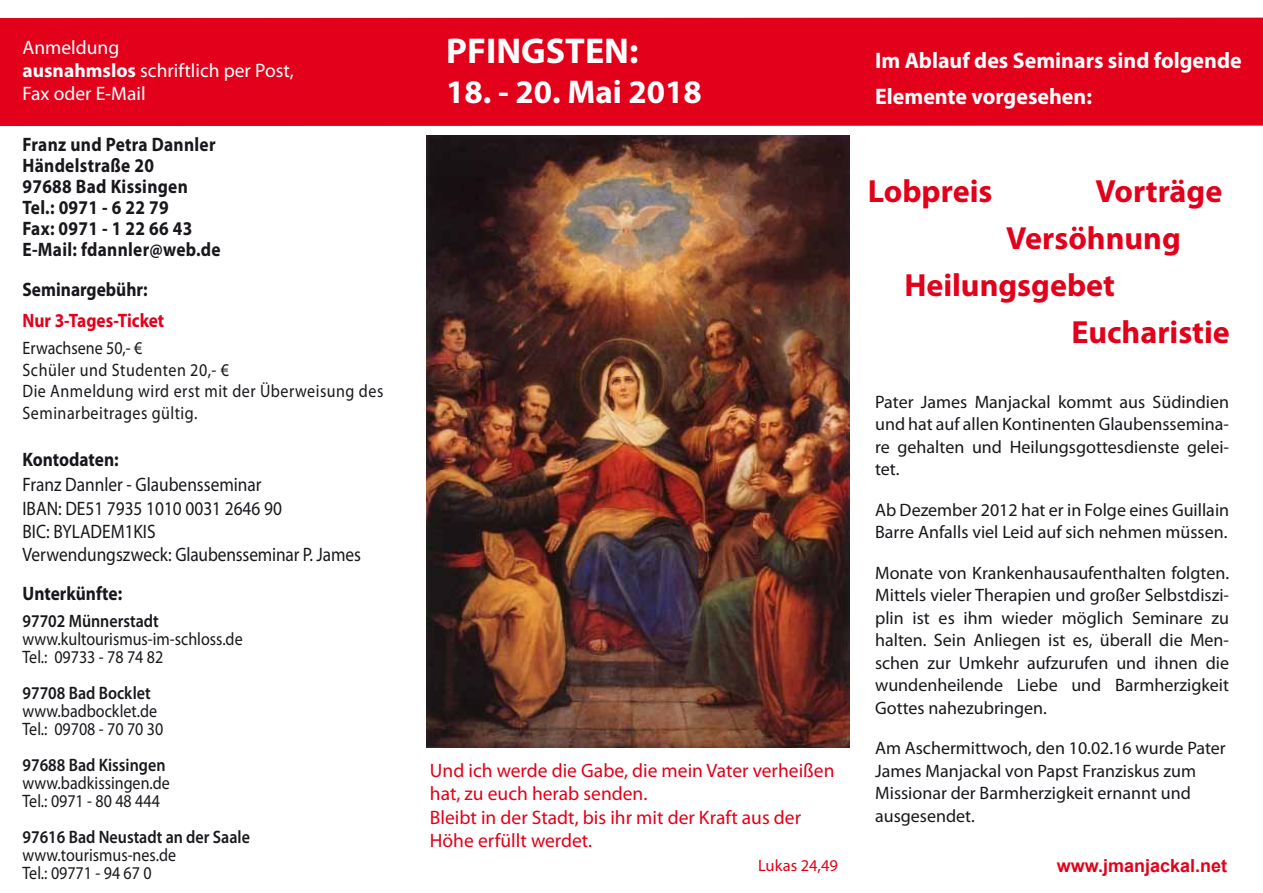
<style>
.page{position:relative;width:1263px;height:893px;background:#fff}
.page>*{position:absolute;margin:0;border:0;box-sizing:border-box;transform-origin:0 0}
.t1{font:700 36px "Myriad Pro";color:#fff}
.t2{font:700 33px "Myriad Pro";color:#fff}
.t3{font:700 32.1px "Myriad Pro";color:#e2001a}
.t4{font:700 22.5px/36px "Myriad Pro";color:#fff}
.t5{font:700 19.5px/21px "Myriad Pro";letter-spacing:.015em;color:#1a171c;scale:.89 1}
.t6{font:19.5px/23.4px "Myriad Pro";color:#e2001a}
.t7{font:19.5px/23.4px "Myriad Pro";color:#1a171c;scale:.89 1}
.t8{font:19.5px/23.4px "Myriad Pro";color:#fff}
.t9{font:700 19.5px "Myriad Pro";color:#e2001a;scale:.89 1}
.t10{font:700 19.5px "Myriad Pro";letter-spacing:-.005em;color:#1a171c;scale:.89 1}
.t11{font:18px/22.5px "Myriad Pro";color:#1a171c;text-align:justify}
.t12{font:18px/18px "Myriad Pro";color:#1a171c;scale:.89 1}
.t13{font:18px/21.6px "Myriad Pro";letter-spacing:.03em;color:#1a171c;scale:.89 1}
.t14{font:600 18px "Myriad Pro";color:#1a171c;scale:.89 1}
.t15{font:700 18px "Arial";color:#e2001a}
.t16{font:16.5px "Myriad Pro";color:#e2001a}
.s1{font-weight:700}
</style>
<div class="page">
<div style="left:0;top:18px;width:1263px;height:108px;background:#e2001a"></div>
<img style="left:426px;top:136px;width:424px;height:612px">
<p class="t8" style="left:22px;top:35px;width:273px">Anmeldung<br><span class="s1">ausnahmslos</span> schriftlich per Post,<br>Fax oder E-Mail</p>
<p class="t5" style="left:22px;top:133px;width:224px">Franz und Petra Dannler<br>Händelstraße 20<br>97688 Bad Kissingen<br>Tel.: 0971 - 6 22 79<br>Fax: 0971 - 1 22 66 43<br>E-Mail: fdannler@web.de</p>
<p class="t5" style="left:22px;top:278px;width:142px">Seminargebühr:</p>
<p class="t9" style="left:22px;top:308px;width:161px">Nur 3-Tages-Ticket</p>
<p class="t13" style="left:22px;top:337px;width:407px">Erwachsene 50,- €<br>Schüler und Studenten 20,- €<br>Die Anmeldung wird erst mit der Überweisung des<br>Seminarbeitrages gültig.</p>
<p class="t10" style="left:22px;top:446px;width:110px">Kontodaten:</p>
<p class="t7" style="left:22px;top:473px;width:382px">Franz Dannler - Glaubensseminar<br>IBAN: DE51 7935 1010 0031 2646 90<br>BIC: BYLADEM1KIS<br>Verwendungszweck: Glaubensseminar P. James</p>
<p class="t5" style="left:22px;top:583px;width:114px">Unterkünfte:</p>
<p class="t14" style="left:22px;top:610px;width:155px">97702 Münnerstadt</p>
<p class="t12" style="left:22px;top:630px;width:249px">www.kultourismus-im-schloss.de<br>Tel.: 09733 - 78 74 82</p>
<p class="t14" style="left:22px;top:682px;width:146px">97708 Bad Bocklet</p>
<p class="t12" style="left:22px;top:702px;width:160px">www.badbocklet.de<br>Tel.: 09708 - 70 70 30</p>
<p class="t14" style="left:22px;top:754px;width:162px">97688 Bad Kissingen</p>
<p class="t12" style="left:22px;top:774px;width:167px">www.badkissingen.de<br>Tel.: 0971 - 80 48 444</p>
<p class="t14" style="left:22px;top:826px;width:257px">97616 Bad Neustadt an der Saale</p>
<p class="t12" style="left:22px;top:846px;width:174px">www.tourismus-nes.de<br>Tel.: 09771 - 94 67 0</p>
<h1 class="t1" style="left:446px;top:27px;width:194px">PFINGSTEN:</h1>
<h2 class="t2" style="left:446px;top:70px;width:257px">18. - 20. Mai 2018</h2>
<p class="t6" style="left:430px;top:758px;width:406px">Und ich werde die Gabe, die mein Vater verheißen hat, zu euch herab senden.<br>Bleibt in der Stadt, bis ihr mit der Kraft aus der Höhe erfüllt werdet.</p>
<p class="t16" style="left:758px;top:855px;width:81px">Lukas 24,49</p>
<p class="t4" style="left:875px;top:42px;width:368px">Im Ablauf des Seminars sind folgende<br>Elemente vorgesehen:</p>
<h3 class="t3" style="left:868px;top:170px;width:126px">Lobpreis</h3>
<h3 class="t3" style="left:1095px;top:170px;width:128px">Vorträge</h3>
<h3 class="t3" style="left:1006px;top:217px;width:176px">Versöhnung</h3>
<h3 class="t3" style="left:904px;top:265px;width:212px">Heilungsgebet</h3>
<h3 class="t3" style="left:1071px;top:312px;width:160px">Eucharistie</h3>
<p class="t11" style="left:875px;top:390px;width:356px">Pater James Manjackal kommt aus Südindien und hat auf allen Kontinenten Glaubenssemina&shy;re gehalten und Heilungsgottesdienste gelei&shy;tet.</p>
<p class="t11" style="left:875px;top:498px;width:356px">Ab Dezember 2012 hat er in Folge eines Guillain<br>Barre Anfalls viel Leid auf sich nehmen müssen.</p>
<p class="t11" style="left:875px;top:561px;width:356px">Monate von Krankenhausaufenthalten folgten.<br>Mittels vieler Therapien und großer Selbstdiszi&shy;plin ist es ihm wieder möglich Seminare zu halten. Sein Anliegen ist es, überall die Men&shy;schen zur Umkehr aufzurufen und ihnen die wundenheilende Liebe und Barmherzigkeit Gottes nahezubringen.</p>
<p class="t11" style="left:875px;top:736px;width:352px;text-align:left">Am Aschermittwoch, den 10.02.16 wurde Pater James Manjackal von Papst Franziskus zum Missionar der Barmherzigkeit ernannt und ausgesendet.</p>
<p class="t15" style="left:1057px;top:853px;width:172px">www.jmanjackal.net</p>
</div>
